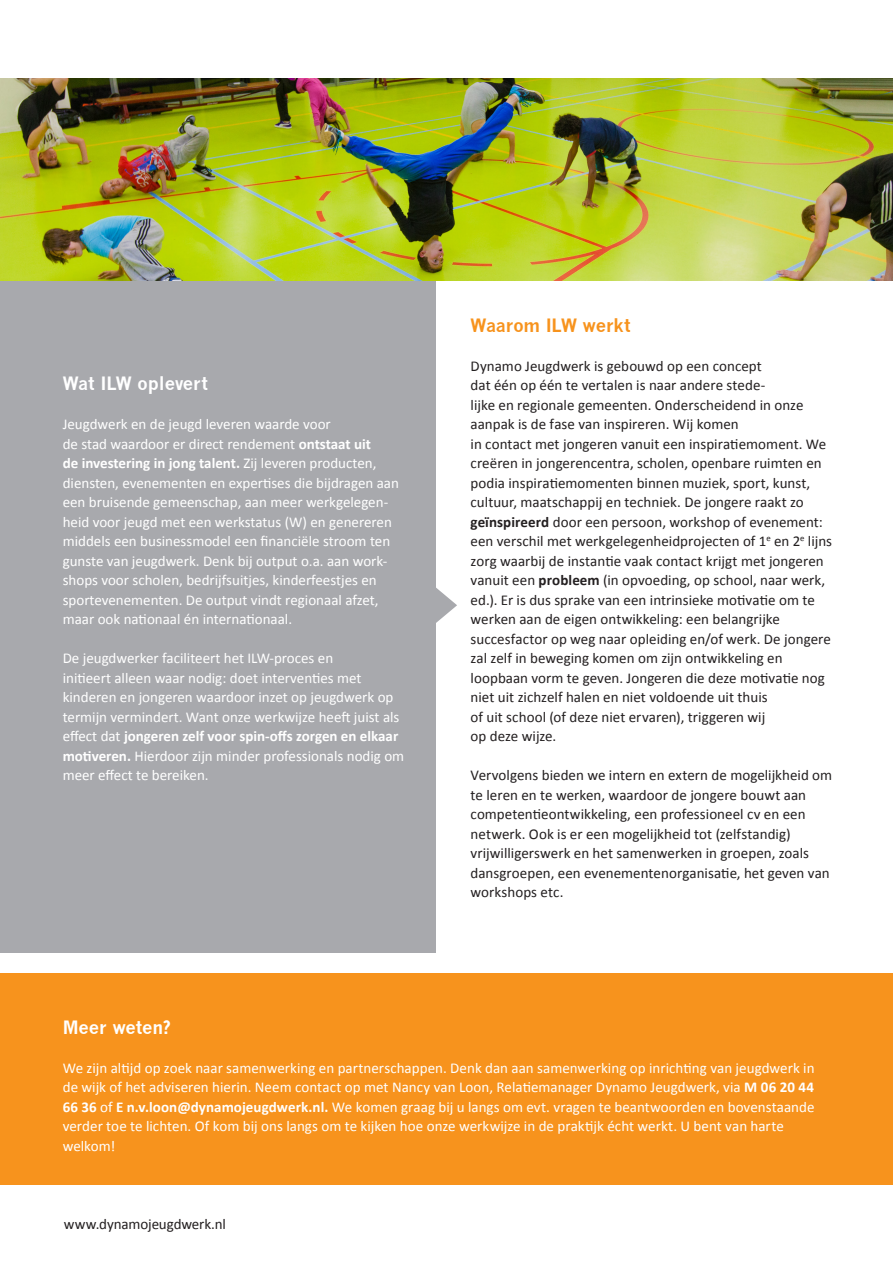
<style>
.page{position:relative;width:893px;height:1263px;background:#fff}
.page>*{position:absolute;margin:0;border:0;box-sizing:border-box;transform-origin:0 0}
.t1{font:700 18px "News Gothic";letter-spacing:-.005em;color:#fff}
.t2{font:700 18px "News Gothic";letter-spacing:-.015em;color:#f7931d}
.t3{font:15px/19.5px "Calibri";color:#231f20}
.t4{font:15px/19.5px "Calibri";color:#fff}
.s1{font-weight:700}
</style>
<div class="page">
<div style="left:0;top:78px;width:436px;height:874px;background:#a8a9ad"></div>
<div style="left:0;top:973px;width:893px;height:212px;background:#f7931d"></div>
<img style="left:0;top:78px;width:893px;height:203px">
<svg style="left:436px;top:588px;width:21px;height:35px"></svg>
<p class="t1" style="left:63px;top:372px;width:147px">Wat ILW oplevert</p>
<p class="t4" style="left:63px;top:414px;width:338px">Jeugdwerk en de jeugd leveren waarde voor<br>de stad waardoor er direct rendement <span class="s1">ontstaat uit<br>de investering in jong talent.</span> Zij leveren producten, diensten, evenementen en expertises die bijdragen aan een bruisende gemeenschap, aan meer werkgelegen&shy;heid voor jeugd met een werkstatus (W) en genereren middels een businessmodel een financiële stroom ten gunste van jeugdwerk. Denk bij output o.a. aan work&shy;shops voor scholen, bedrijfsuitjes, kinderfeestjes en sportevenementen. De output vindt regionaal afzet, maar ook nationaal én internationaal.</p>
<p class="t4" style="left:63px;top:648px;width:343px">De jeugdwerker faciliteert het ILW-proces en<br>initieert alleen waar nodig: doet interventies met kinderen en jongeren waardoor inzet op jeugdwerk op termijn vermindert. Want onze werkwijze heeft juist als effect dat <span class="s1">jongeren zelf voor spin-offs zorgen en elkaar motiveren.</span> Hierdoor zijn minder professionals nodig om meer effect te bereiken.</p>
<p class="t2" style="left:471px;top:314px;width:162px">Waarom ILW werkt</p>
<p class="t3" style="left:471px;top:356px;width:363px">Dynamo Jeugdwerk is gebouwd op een concept<br>dat één op één te vertalen is naar andere stede-<br>lijke en regionale gemeenten. Onderscheidend in onze aanpak is de fase van inspireren. Wij komen<br>in contact met jongeren vanuit een inspiratiemoment. We creëren in jongerencentra, scholen, openbare ruimten en podia inspiratiemomenten binnen muziek, sport, kunst, cultuur, maatschappij en techniek. De jongere raakt zo <span class="s1">geïnspireerd</span> door een persoon, workshop of evenement: een verschil met werkgelegenheidprojecten of 1<sup>e</sup> en 2<sup>e</sup> lijns zorg waarbij de instantie vaak contact krijgt met jongeren vanuit een <span class="s1">probleem</span> (in opvoeding, op school, naar werk, ed.). Er is dus sprake van een intrinsieke motivatie om te werken aan de eigen ontwikkeling: een belangrijke succesfactor op weg naar opleiding en/of werk. De jongere zal zelf in beweging komen om zijn ontwikkeling en loopbaan vorm te geven. Jongeren die deze motivatie nog niet uit zichzelf halen en niet voldoende uit thuis<br>of uit school (of deze niet ervaren), triggeren wij<br>op deze wijze.</p>
<p class="t3" style="left:471px;top:765px;width:363px">Vervolgens bieden we intern en extern de mogelijkheid om te leren en te werken, waardoor de jongere bouwt aan competentieontwikkeling, een professioneel cv en een netwerk. Ook is er een mogelijkheid tot (zelfstandig) vrijwilligerswerk en het samenwerken in groepen, zoals dansgroepen, een evenementenorganisatie, het geven van workshops etc.</p>
<p class="t1" style="left:63px;top:1016px;width:110px">Meer weten?</p>
<p class="t4" style="left:63px;top:1058px;width:753px">We zijn altijd op zoek naar samenwerking en partnerschappen. Denk dan aan samenwerking op inrichting van jeugdwerk in de wijk of het adviseren hierin. Neem contact op met Nancy van Loon, Relatiemanager Dynamo Jeugdwerk, via <span class="s1">M 06 20 44<br>66 36</span> of <span class="s1">E n.v.loon@dynamojeugdwerk.nl.</span> We komen graag bij u langs om evt. vragen te beantwoorden en bovenstaande verder toe te lichten. Of kom bij ons langs om te kijken hoe onze werkwijze in de praktijk écht werkt. U bent van harte welkom!</p>
<p class="t3" style="left:64px;top:1214px;width:164px">www.dynamojeugdwerk.nl</p>
</div>
